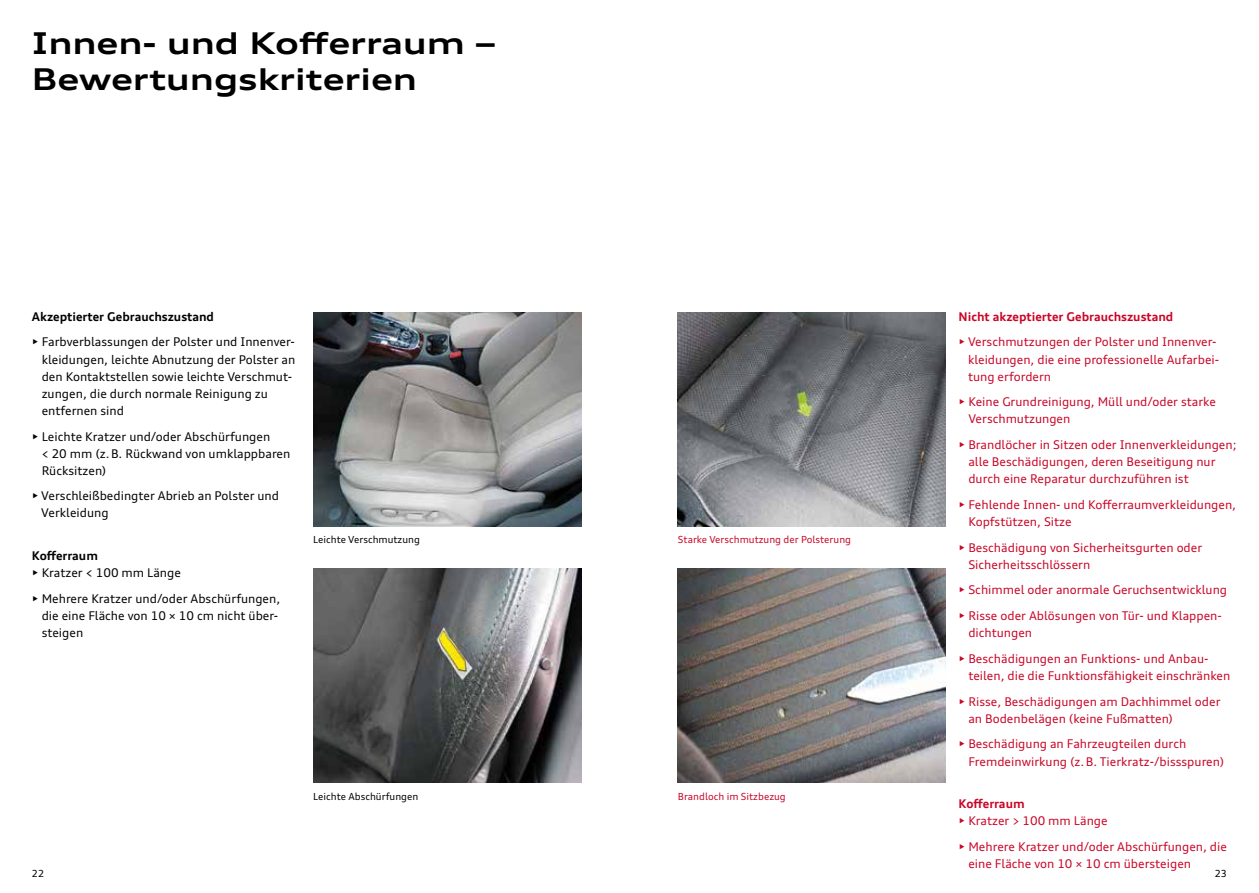
<style>
.page{position:relative;width:1259px;height:893px;background:#fff}
.page>*{position:absolute;margin:0;border:0;box-sizing:border-box;transform-origin:0 0}
.t1{font:700 expanded 30px/36px "Audi Type";color:#000}
.t2{font:12px/17.1px "Audi Type";color:#c90526}
.t3{font:12px/17.1px "Audi Type";color:#000}
.t4{font:700 12px "Audi Type";color:#c90526}
.t5{font:700 12px "Audi Type";color:#000}
.t6{font:9.75px "Audi Type";color:#c90526}
.t7{font:9.75px "Audi Type";color:#000}
</style>
<div class="page">
<img style="left:313px;top:569px;width:268px;height:213px">
<img style="left:677px;top:569px;width:269px;height:213px">
<img style="left:677px;top:312px;width:269px;height:214px">
<img style="left:313px;top:312px;width:268px;height:214px">
<h1 class="t1" style="left:32px;top:25px;width:465px">Innen- und Kofferraum –<br>Bewertungskriterien</h1>
<p class="t5" style="left:32px;top:309px;width:184px">Akzeptierter Gebrauchszustand</p>
<p class="t3" style="left:42px;top:333px;width:255px;text-indent:-10px">► Farbverblassungen der Polster und Innenver&shy;kleidungen, leichte Abnutzung der Polster an den Kontaktstellen sowie leichte Verschmut&shy;zungen, die durch normale Reinigung zu entfernen sind</p>
<p class="t3" style="left:42px;top:428px;width:250px;text-indent:-10px">► Leichte Kratzer und/oder Abschürfungen<br>&lt; 20 mm (z.B. Rückwand von umklappbaren<br>Rücksitzen)</p>
<p class="t3" style="left:41px;top:487px;width:239px;text-indent:-9px">► Verschleißbedingter Abrieb an Polster und<br>Verkleidung</p>
<p class="t5" style="left:32px;top:548px;width:68px">Kofferraum</p>
<p class="t3" style="left:32px;top:560px;width:250px;line-height:25.7px">► Kratzer &lt; 100 mm Länge<br>► Mehrere Kratzer und/oder Abschürfungen,</p>
<p class="t3" style="left:42px;top:607px;width:238px">die eine Fläche von 10 × 10 cm nicht über&shy;steigen</p>
<p class="t4" style="left:958px;top:309px;width:216px">Nicht akzeptierter Gebrauchszustand</p>
<p class="t2" style="left:968px;top:333px;width:253px;text-indent:-9px">► Verschmutzungen der Polster und Innenver&shy;kleidungen, die eine professionelle Aufarbei&shy;tung erfordern</p>
<p class="t2" style="left:968px;top:393px;width:249px;text-indent:-10px">► Keine Grundreinigung, Müll und/oder starke<br>Verschmutzungen</p>
<p class="t2" style="left:968px;top:436px;width:270px;text-indent:-10px">► Brandlöcher in Sitzen oder Innenverkleidungen; alle Beschädigungen, deren Beseitigung nur durch eine Reparatur durchzuführen ist</p>
<p class="t2" style="left:968px;top:496px;width:269px;text-indent:-10px">► Fehlende Innen- und Kofferraumverkleidungen,<br>Kopfstützen, Sitze</p>
<p class="t2" style="left:968px;top:539px;width:235px;text-indent:-10px">► Beschädigung von Sicherheitsgurten oder<br>Sicherheitsschlössern</p>
<p class="t2" style="left:958px;top:577px;width:270px;line-height:25.7px">► Schimmel oder anormale Geruchsentwicklung ► Risse oder Ablösungen von Tür- und Klappen-</p>
<p class="t2" style="left:958px;top:620px;width:251px;line-height:25.7px;text-indent:10px">dichtungen<br>► Beschädigungen an Funktions- und Anbau-</p>
<p class="t2" style="left:958px;top:663px;width:273px;line-height:25.7px;text-indent:10px">teilen, die die Funktionsfähigkeit einschränken ► Risse, Beschädigungen am Dachhimmel oder</p>
<p class="t2" style="left:958px;top:705px;width:229px;line-height:25.7px;text-align:center">an Bodenbelägen (keine Fußmatten)<br>► Beschädigung an Fahrzeugteilen durch</p>
<p class="t2" style="left:968px;top:752px;width:257px">Fremdeinwirkung (z.B. Tierkratz-/bissspuren)</p>
<p class="t4" style="left:958px;top:796px;width:68px">Kofferraum</p>
<p class="t2" style="left:958px;top:808px;width:270px;line-height:25.7px">► Kratzer &gt; 100 mm Länge<br>► Mehrere Kratzer und/oder Abschürfungen, die</p>
<p class="t2" style="left:968px;top:855px;width:224px">eine Fläche von 10 × 10 cm übersteigen</p>
<p class="t7" style="left:313px;top:534px;width:108px">Leichte Verschmutzung</p>
<p class="t6" style="left:678px;top:534px;width:175px">Starke Verschmutzung der Polsterung</p>
<p class="t7" style="left:313px;top:790px;width:107px">Leichte Abschürfungen</p>
<p class="t6" style="left:678px;top:790px;width:109px">Brandloch im Sitzbezug</p>
<p class="t7" style="left:32px;top:867px;width:14px">22</p>
<p class="t7" style="left:1214px;top:867px;width:14px">23</p>
</div>
